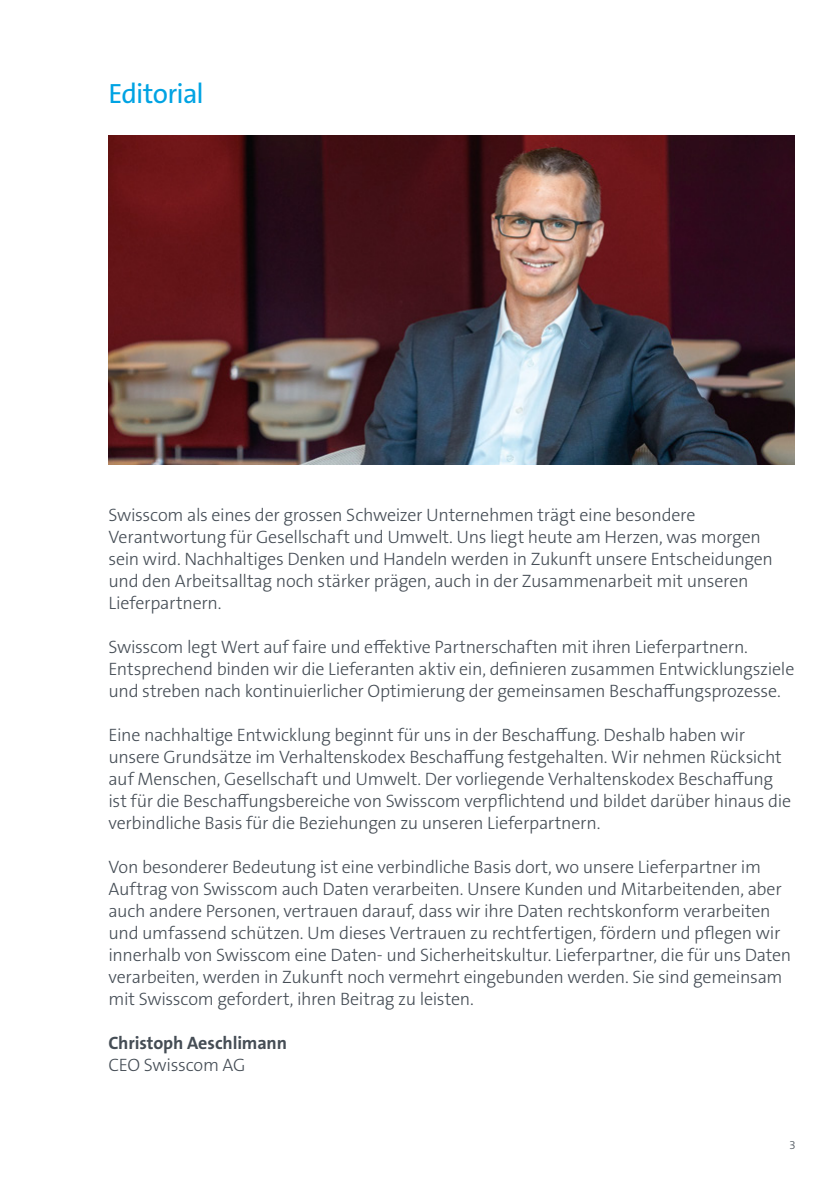
<style>
.page{position:relative;width:840px;height:1191px;background:#fff}
.page>*{position:absolute;margin:0;border:0;box-sizing:border-box;transform-origin:0 0}
.Kapitel{font:28px "The Sans B W5 Plain";letter-spacing:-.03em;color:#00a3e3}
.Content{font:300 18px/22px "The Sans B W3";letter-spacing:-.015em;color:#454d55}
.Content-2{font:700 18px "The Sans B W7";letter-spacing:-.01em;color:#454d55}
.t1{font:300 12px "The Sans B W3";color:#454d55}
</style>
<div class="page">
<img style="left:108px;top:135px;width:686px;height:329px">
<p class="Kapitel" style="left:108px;top:75px;width:97px">Editorial</p>
<p class="Content" style="left:108px;top:504px;width:665px">Swisscom als eines der grossen Schweizer Unternehmen trägt eine besondere Verantwortung für Gesellschaft und Umwelt. Uns liegt heute am Herzen, was morgen sein wird. Nachhaltiges Denken und Handeln werden in Zukunft unsere Entscheidungen und den Arbeitsalltag noch stärker prägen, auch in der Zusammenarbeit mit unseren Lieferpartnern.</p>
<p class="Content" style="left:108px;top:636px;width:687px">Swisscom legt Wert auf faire und effektive Partnerschaften mit ihren Lieferpartnern.<br>Entsprechend binden wir die Lieferanten aktiv ein, definieren zusammen Entwicklungsziele und streben nach kontinuierlicher Optimierung der gemeinsamen Beschaffungsprozesse.</p>
<p class="Content" style="left:108px;top:724px;width:683px">Eine nachhaltige Entwicklung beginnt für uns in der Beschaffung. Deshalb haben wir unsere Grundsätze im Verhaltenskodex Beschaffung festgehalten. Wir nehmen Rücksicht auf Menschen, Gesellschaft und Umwelt. Der vorliegende Verhaltenskodex Beschaffung ist für die Beschaffungsbereiche von Swisscom verpflichtend und bildet darüber hinaus die verbindliche Basis für die Beziehungen zu unseren Lieferpartnern.</p>
<p class="Content" style="left:108px;top:856px;width:684px">Von besonderer Bedeutung ist eine verbindliche Basis dort, wo unsere Lieferpartner im Auftrag von Swisscom auch Daten verarbeiten. Unsere Kunden und Mitarbeitenden, aber auch andere Personen, vertrauen darauf, dass wir ihre Daten rechtskonform verarbeiten und umfassend schützen. Um dieses Vertrauen zu rechtfertigen, fördern und pflegen wir innerhalb von Swisscom eine Daten- und Sicherheitskultur. Lieferpartner, die für uns Daten verarbeiten, werden in Zukunft noch vermehrt eingebunden werden. Sie sind gemeinsam mit Swisscom gefordert, ihren Beitrag zu leisten.</p>
<p class="Content-2" style="left:108px;top:1031px;width:180px">Christoph Aeschlimann</p>
<p class="Content" style="left:108px;top:1054px;width:138px">CEO Swisscom AG</p>
<p class="t1" style="left:788px;top:1137px;width:8px">3</p>
</div>
